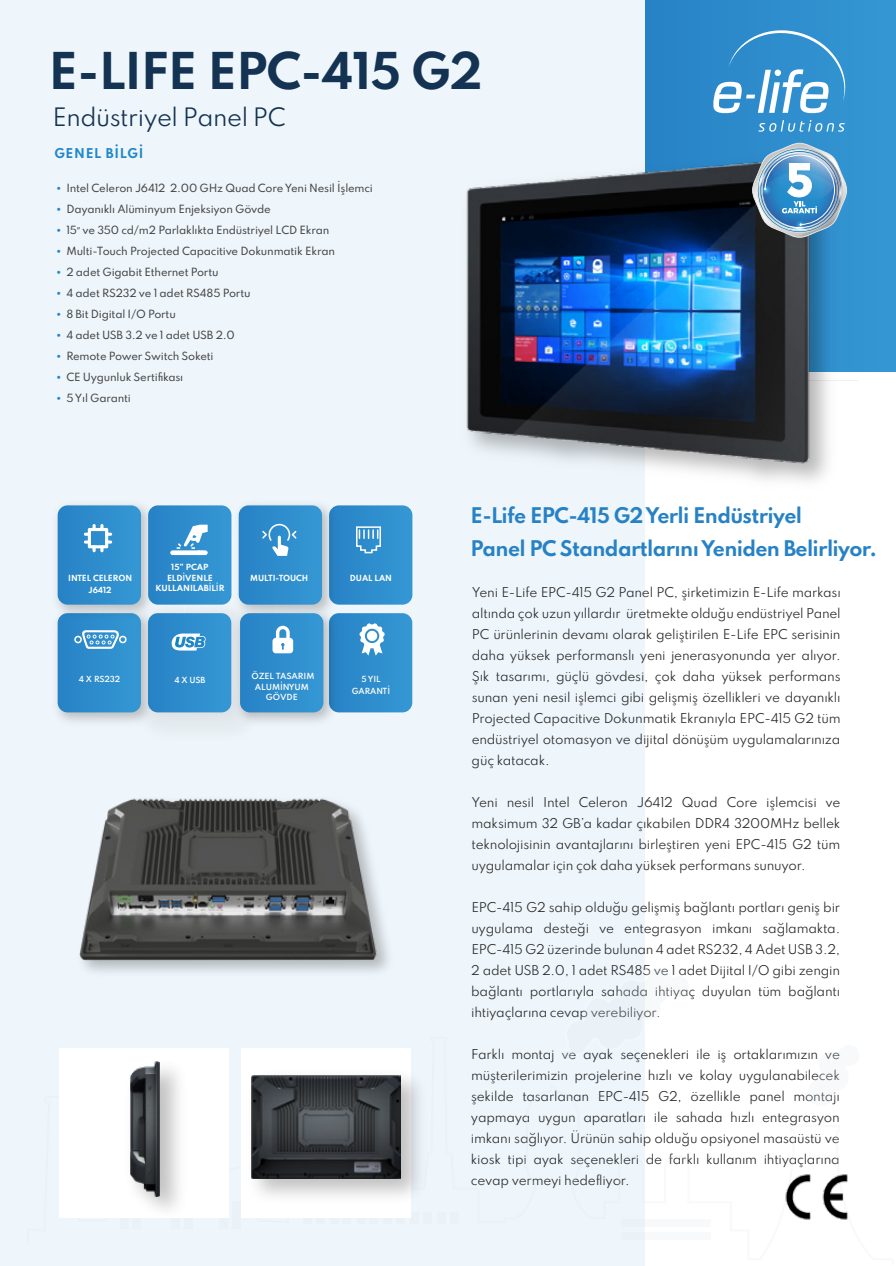
<style>
.page{position:relative;width:896px;height:1266px;background:#fff}
.page>*{position:absolute;margin:0;border:0;box-sizing:border-box;transform-origin:0 0}
.t1{font:700 45px "Spartan";letter-spacing:-.025em;color:#143352}
.t2{font:22.5px "Spartan";letter-spacing:-.025em;color:#143352}
.t3{font:700 19.2px/33px "Spartan";letter-spacing:-.035em;color:#2782c5}
.t4{font:12px/21px "Spartan";letter-spacing:-.02em;color:#2b2b2b;text-align:justify}
.t5{font:700 12px "Spartan";letter-spacing:.055em;color:#2188c9}
.t6{font:500 10.05px "Spartan";letter-spacing:-.02em;color:#474747}
.t7{font:700 7.5px/10.5px "Spartan";letter-spacing:-.01em;color:#fff;text-align:center}
.t8{font:600 7.5px/10.5px "Spartan";letter-spacing:-.01em;color:#fff;text-align:center}
.s1{font-family:"Century Gothic";font-weight:400;color:#2188c9}
.s2{font-family:"Myriad Pro";font-weight:400}
.s3{font-weight:600}
</style>
<div class="page">
<div style="left:645px;top:0;width:251px;height:372px;background:linear-gradient(to right,#2782c5,#3597d4)"></div>
<div style="left:0;top:0;width:644px;height:1266px;background:#eff6fb"></div>
<svg style="left:758px;top:120px;width:87px;height:12px"></svg>
<svg style="left:713px;top:24px;width:138px;height:89px;background:#51a0d5"></svg>
<svg style="left:644px;top:966px;width:1px;height:71px"></svg>
<div style="left:242px;top:1048px;width:169px;height:169px;background:#fff"></div>
<div style="left:59px;top:1048px;width:169px;height:169px;background:#fff"></div>
<img style="left:56px;top:622px;width:74px;height:100px">
<img style="left:56px;top:504px;width:92px;height:118px">
<img style="left:130px;top:596px;width:109px;height:126px">
<img style="left:139px;top:604px;width:92px;height:124px">
<img style="left:231px;top:604px;width:109px;height:123px">
<img style="left:241px;top:1062px;width:178px;height:150px">
<img style="left:251px;top:1075px;width:149px;height:103px">
<img style="left:118px;top:1068px;width:76px;height:150px">
<img style="left:130px;top:1061px;width:30px;height:135px">
<img style="left:644px;top:147px;width:198px;height:349px">
<img style="left:466px;top:156px;width:354px;height:310px">
<svg style="left:329px;top:613px;width:83px;height:99px;background:#3b93cf"></svg>
<svg style="left:240px;top:613px;width:83px;height:99px;background:#3993cf"></svg>
<svg style="left:58px;top:613px;width:83px;height:99px;background:#3892ce"></svg>
<img style="left:785px;top:1174px;width:64px;height:46px">
<svg style="left:752px;top:143px;width:95px;height:95px;background:#6c9ec2"></svg>
<svg style="left:239px;top:505px;width:83px;height:100px;background:#3791ce"></svg>
<svg style="left:148px;top:505px;width:83px;height:100px;background:#3c94cf"></svg>
<svg style="left:58px;top:505px;width:83px;height:100px;background:#3892ce"></svg>
<svg style="left:148px;top:613px;width:83px;height:99px;background:#3691ce"></svg>
<svg style="left:329px;top:505px;width:83px;height:100px;background:#3691ce"></svg>
<img style="left:79px;top:798px;width:310px;height:174px">
<h1 class="t1" style="left:49px;top:38px;width:436px">E-LIFE EPC-415 G2</h1>
<h2 class="t2" style="left:53px;top:100px;width:235px">Endüstriyel Panel PC</h2>
<p class="t5" style="left:54px;top:145px;width:91px">GENEL BİLGİ</p>
<p class="t6" style="left:56px;top:181px;width:319px"><span class="s1">•</span> Intel Celeron J6412 2.00 GHz Quad Core Yeni Nesil İşlemci</p>
<p class="t6" style="left:56px;top:202px;width:217px"><span class="s1">•</span> Dayanıklı Alüminyum Enjeksiyon Gövde</p>
<p class="t6" style="left:56px;top:223px;width:275px"><span class="s1">•</span> 15<span class="s2">”</span> ve 350 cd/m2 Parlaklıkta Endüstriyel LCD Ekran</p>
<p class="t6" style="left:56px;top:244px;width:281px"><span class="s1">•</span> Multi-Touch Projected Capacitive Dokunmatik Ekran</p>
<p class="t6" style="left:56px;top:265px;width:164px"><span class="s1">•</span> 2 adet Gigabit Ethernet Portu</p>
<p class="t6" style="left:56px;top:286px;width:196px"><span class="s1">•</span> 4 adet RS232 ve 1 adet RS485 Portu</p>
<p class="t6" style="left:56px;top:307px;width:122px"><span class="s1">•</span> 8 Bit Digital I/O Portu</p>
<p class="t6" style="left:56px;top:328px;width:181px"><span class="s1">•</span> 4 adet USB 3.2 ve 1 adet USB 2.0</p>
<p class="t6" style="left:56px;top:349px;width:159px"><span class="s1">•</span> Remote Power Switch Soketi</p>
<p class="t6" style="left:56px;top:370px;width:129px"><span class="s1">•</span> CE Uygunluk Sertifikası</p>
<p class="t6" style="left:56px;top:391px;width:77px"><span class="s1">•</span> 5 Yıl Garanti</p>
<p class="t7" style="left:155px;top:562px;width:71px">15” PCAP<br>ELD<span class="s3">İ</span>VENLE<br>KULLANILAB<span class="s3">İ</span>L<span class="s3">İ</span>R</p>
<p class="t7" style="left:68px;top:572px;width:65px">INTEL CELERON</p>
<p class="t7" style="left:250px;top:572px;width:60px">MULTI-TOUCH</p>
<p class="t7" style="left:89px;top:584px;width:25px">J6412</p>
<p class="t7" style="left:350px;top:572px;width:43px">DUAL LAN</p>
<p class="t8" style="left:79px;top:674px;width:43px">4 X RS232</p>
<p class="t8" style="left:251px;top:671px;width:65px">ÖZEL TASARIM<br>ALUMİNYUM<br>GÖVDE</p>
<p class="t8" style="left:174px;top:674px;width:33px">4 X USB</p>
<p class="t8" style="left:352px;top:673px;width:40px;line-height:12px">5 YIL<br>GARANTİ</p>
<h3 class="t3" style="left:471px;top:499px;width:408px">E-Life EPC-415 G2 Yerli Endüstriyel<br>Panel PC Standartlarını Yeniden Belirliyor.</h3>
<p class="t4" style="left:472px;top:581px;width:371px">Yeni E-Life EPC-415 G2 Panel PC, şirketimizin E-Life markası altında çok uzun yıllardır üretmekte olduğu endüstriyel Panel PC ürünlerinin devamı olarak geliştirilen E-Life EPC serisinin daha yüksek performanslı yeni jenerasyonunda yer alıyor.<br>Şık tasarımı, güçlü gövdesi, çok daha yüksek performans sunan yeni nesil işlemci gibi gelişmiş özellikleri ve dayanıklı Projected Capacitive Dokunmatik Ekranıyla EPC-415 G2 tüm endüstriyel otomasyon ve dijital dönüşüm uygulamalarınıza güç katacak.</p>
<p class="t4" style="left:471px;top:791px;width:370px">Yeni nesil Intel Celeron J6412 Quad Core işlemcisi ve maksimum 32 GB’a kadar çıkabilen DDR4 3200MHz bellek teknolojisinin avantajlarını birleştiren yeni EPC-415 G2 tüm uygulamalar için çok daha yüksek performans sunuyor.</p>
<p class="t4" style="left:471px;top:896px;width:371px">EPC-415 G2 sahip olduğu gelişmiş bağlantı portları geniş bir uygulama desteği ve entegrasyon imkanı sağlamakta.<br>EPC-415 G2 üzerinde bulunan 4 adet RS232, 4 Adet USB 3.2, 2 adet USB 2.0, 1 adet RS485 ve 1 adet Dijital I/O gibi zengin bağlantı portlarıyla sahada ihtiyaç duyulan tüm bağlantı ihtiyaçlarına cevap verebiliyor.</p>
<p class="t4" style="left:471px;top:1043px;width:371px">Farklı montaj ve ayak seçenekleri ile iş ortaklarımızın ve müşterilerimizin projelerine hızlı ve kolay uygulanabilecek şekilde tasarlanan EPC-415 G2, özellikle panel montajı yapmaya uygun aparatları ile sahada hızlı entegrasyon imkanı sağlıyor. Ürünün sahip olduğu opsiyonel masaüstü ve kiosk tipi ayak seçenekleri de farklı kullanım ihtiyaçlarına cevap vermeyi hedefliyor.</p>
</div>
